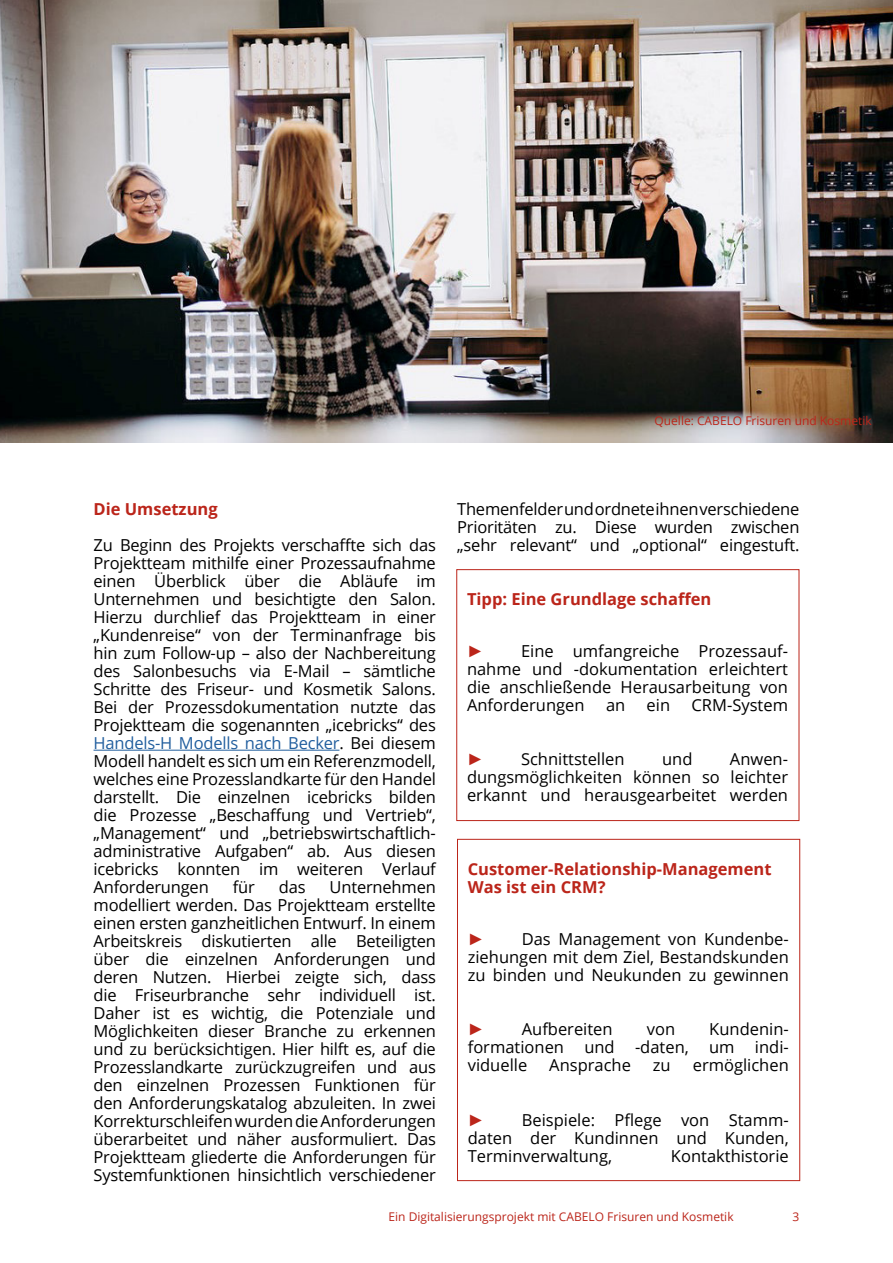
<style>
.page{position:relative;width:893px;height:1263px;background:#fff}
.page>*{position:absolute;margin:0;border:0;box-sizing:border-box;transform-origin:0 0}
.t1{font:16.5px/18px "Open Sans";color:#000;text-align:justify}
.t2{font:700 16.5px/18px "Open Sans";color:#bb251a}
.t3{font:16.5px "Arial";color:#bb251a}
.t4{font:12px "Open Sans";color:#bb251a}
.s1{color:#215e9e}
</style>
<div class="page">
<img style="left:0;top:0;width:893px;height:443px">
<hr style="left:94px;top:750px;width:245px;height:1px;background:#215e9e">
<div style="left:457px;top:839px;width:343px;height:342px;border:1px solid #bb251a"></div>
<div style="left:456px;top:569px;width:343px;height:252px;border:1px solid #bb251a"></div>
<p class="t4" style="left:654px;top:412px;width:219px">Quelle: CABELO Frisuren und Kosmetik</p>
<p class="t2" style="left:94px;top:499px;width:126px">Die Umsetzung</p>
<p class="t1" style="left:94px;top:535px;width:344px">Zu Beginn des Projekts verschaffte sich das Projektteam mithilfe einer Prozessaufnahme einen Überblick über die Abläufe im Unternehmen und besichtigte den Salon.<br>Hierzu durchlief das Projektteam in einer „Kundenreise“ von der Terminanfrage bis hin zum Follow-up – also der Nachbereitung des Salonbesuchs via E-Mail – sämtliche Schritte des Friseur- und Kosmetik Salons.<br>Bei der Prozessdokumentation nutzte das Projektteam die sogenannten „icebricks“ des <span class="s1">Handels-H Modells nach Becker</span>. Bei diesem Modell handelt es sich um ein Referenzmodell, welches eine Prozesslandkarte für den Handel darstellt. Die einzelnen icebricks bilden die Prozesse „Beschaffung und Vertrieb“, „Management“ und „betriebswirtschaftlich&shy;administrative Aufgaben“ ab. Aus diesen icebricks konnten im weiteren Verlauf Anforderungen</p>
<p class="t1" style="left:233px;top:877px;width:24px">für</p>
<p class="t1" style="left:279px;top:877px;width:28px">das</p>
<p class="t1" style="left:94px;top:877px;width:344px;text-indent:236px">Unternehmen modelliert werden. Das Projektteam erstellte einen ersten ganzheitlichen Entwurf. In einem Arbeitskreis diskutierten alle Beteiligten über die einzelnen Anforderungen und deren Nutzen. Hierbei zeigte sich, dass die Friseurbranche sehr individuell ist.<br>Daher ist es wichtig, die Potenziale und Möglichkeiten dieser Branche zu erkennen und zu berücksichtigen. Hier hilft es, auf die Prozesslandkarte zurückzugreifen und aus den einzelnen Prozessen Funktionen für den Anforderungskatalog abzuleiten. In zwei Korrekturschleifen wurden die Anforderungen überarbeitet und näher ausformuliert. Das Projektteam gliederte die Anforderungen für Systemfunktionen hinsichtlich verschiedener</p>
<p class="t1" style="left:457px;top:499px;width:344px">Themenfelder und ordnete ihnen verschiedene Prioritäten zu. Diese wurden zwischen „sehr relevant“ und „optional“ eingestuft.</p>
<p class="t2" style="left:467px;top:589px;width:246px">Tipp: Eine Grundlage schaffen</p>
<p class="t3" style="left:467px;top:640px;width:18px">►</p>
<p class="t1" style="left:467px;top:642px;width:323px;text-indent:54px">Eine umfangreiche Prozessauf&shy;nahme und -dokumentation erleichtert die anschließende Herausarbeitung von Anforderungen</p>
<p class="t1" style="left:606px;top:696px;width:21px">an</p>
<p class="t1" style="left:647px;top:696px;width:25px">ein</p>
<p class="t1" style="left:692px;top:696px;width:98px">CRM-System</p>
<p class="t3" style="left:467px;top:748px;width:18px">►</p>
<p class="t1" style="left:521px;top:750px;width:105px">Schnittstellen</p>
<p class="t1" style="left:662px;top:750px;width:32px">und</p>
<p class="t1" style="left:467px;top:750px;width:323px;text-indent:263px">Anwen&shy;dungsmöglichkeiten können so leichter erkannt und herausgearbeitet werden</p>
<p class="t2" style="left:468px;top:859px;width:305px">Customer-Relationship-Management<br>Was ist ein CRM?</p>
<p class="t1" style="left:468px;top:930px;width:323px;text-indent:54px">Das Management von Kundenbe&shy;ziehungen mit dem Ziel, Bestandskunden zu binden und Neukunden zu gewinnen</p>
<p class="t3" style="left:468px;top:1018px;width:18px">►</p>
<p class="t1" style="left:522px;top:1020px;width:92px">Aufbereiten</p>
<p class="t1" style="left:647px;top:1020px;width:30px">von</p>
<p class="t3" style="left:468px;top:928px;width:18px">►</p>
<p class="t1" style="left:468px;top:1020px;width:323px;text-indent:242px">Kundenin&shy;formationen und -daten, um indi&shy;viduelle</p>
<p class="t1" style="left:549px;top:1056px;width:83px">Ansprache</p>
<p class="t1" style="left:653px;top:1056px;width:19px">zu</p>
<p class="t1" style="left:693px;top:1056px;width:98px">ermöglichen</p>
<p class="t1" style="left:468px;top:1110px;width:323px;text-indent:54px">Beispiele: Pflege von Stamm&shy;daten der Kundinnen und Kunden, Terminverwaltung,</p>
<p class="t3" style="left:468px;top:1108px;width:18px">►</p>
<p class="t1" style="left:671px;top:1146px;width:119px">Kontakthistorie</p>
<p class="t4" style="left:388px;top:1208px;width:347px">Ein Digitalisierungsprojekt mit CABELO Frisuren und Kosmetik</p>
<p class="t4" style="left:793px;top:1208px;width:8px">3</p>
</div>
